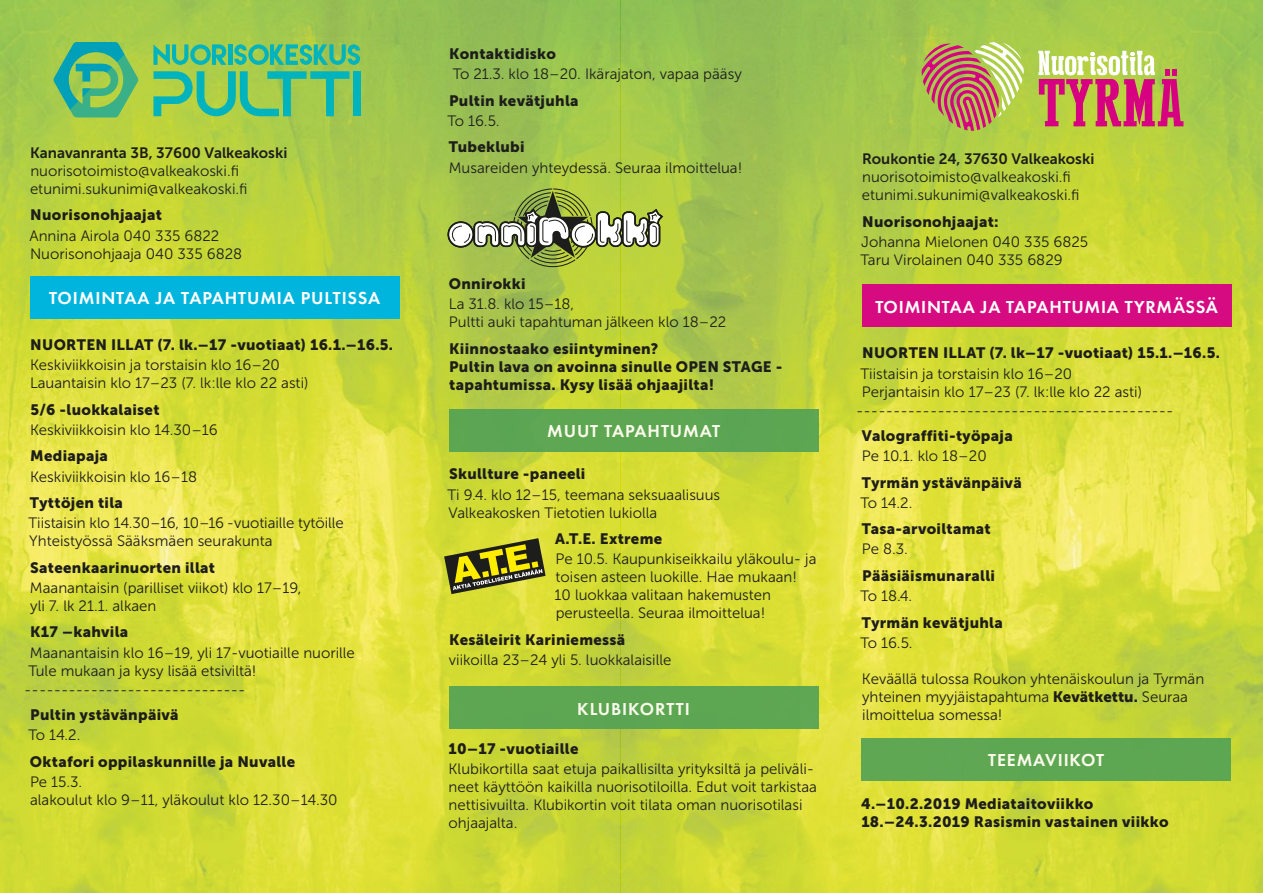
<style>
.page{position:relative;width:1263px;height:893px;background:#fff}
.page>*{position:absolute;margin:0;border:0;box-sizing:border-box;transform-origin:0 0}
.t1{font:600 18px "Futura PT";letter-spacing:.05em;color:#fff}
.t2{font:15px/18px "Museo Sans 300";color:#1d1d1b}
.t3{font:15px/18px "Museo Sans 900";letter-spacing:.02em;color:#1d1d1b}
.t4{font:15px "Museo Sans 700";color:#1d1d1b}
.s1{font-family:"Museo Sans 900"}
</style>
<div class="page">
<img style="left:0;top:0;width:1263px;height:893px">
<div style="left:30px;top:276px;width:370px;height:43px;background:#00b5dd"></div>
<div style="left:861px;top:738px;width:370px;height:43px;background:#5ea752"></div>
<div style="left:449px;top:409px;width:370px;height:42px;background:#5da652"></div>
<div style="left:862px;top:285px;width:370px;height:42px;background:#d70b81"></div>
<div style="left:449px;top:687px;width:370px;height:42px;background:#5da652"></div>
<svg style="left:444px;top:538px;width:101px;height:56px;background:#949227"></svg>
<svg style="left:448px;top:188px;width:215px;height:79px"></svg>
<svg style="left:153px;top:44px;width:73px;height:21px;background:#53bf84"></svg>
<hr style="left:228px;top:44px;width:4px;height:21px;background:#00b3bd">
<svg style="left:234px;top:44px;width:126px;height:21px;background:#4ebd87"></svg>
<svg style="left:153px;top:71px;width:197px;height:45px;background:#6dc372"></svg>
<div style="left:353px;top:71px;width:8px;height:45px;background:#00b3bd"></div>
<svg style="left:53px;top:42px;width:85px;height:75px;background:#62ba75"></svg>
<svg style="left:1038px;top:51px;width:145px;height:75px;background:#c98e72"></svg>
<svg style="left:922px;top:42px;width:102px;height:89px;background:#be9a69"></svg>
<p class="t4" style="left:30px;top:144px;width:259px">Kanavanranta 3B, 37600 Valkeakoski</p>
<p class="t2" style="left:30px;top:162px;width:219px">nuorisotoimisto@valkeakoski.fi etunimi.sukunimi@valkeakoski.fi</p>
<p class="t3" style="left:30px;top:206px;width:133px">Nuorisonohjaajat</p>
<p class="t2" style="left:29px;top:227px;width:214px">Annina Airola 040 335 6822<br>Nuorisonohjaaja 040 335 6828</p>
<p class="t1" style="left:49px;top:287px;width:332px">TOIMINTAA JA TAPAHTUMIA PULTISSA</p>
<p class="t3" style="left:30px;top:336px;width:364px">NUORTEN ILLAT (7. lk.–17 -vuotiaat) 16.1.–16.5.</p>
<p class="t2" style="left:30px;top:356px;width:280px">Keskiviikkoisin ja torstaisin klo 16–20<br>Lauantaisin klo 17–23 (7. lk:lle klo 22 asti)</p>
<p class="t3" style="left:30px;top:400px;width:131px">5/6 -luokkalaiset</p>
<p class="t2" style="left:30px;top:421px;width:189px">Keskiviikkoisin klo 14.30–16</p>
<p class="t3" style="left:30px;top:447px;width:79px">Mediapaja</p>
<p class="t2" style="left:30px;top:468px;width:169px">Keskiviikkoisin klo 16–18</p>
<p class="t3" style="left:30px;top:494px;width:95px">Tyttöjen tila</p>
<p class="t2" style="left:29px;top:514px;width:317px">Tiistaisin klo 14.30–16, 10–16 -vuotiaille tytöille<br>Yhteistyössä Sääksmäen seurakunta</p>
<p class="t3" style="left:30px;top:558px;width:186px">Sateenkaarinuorten illat</p>
<p class="t2" style="left:30px;top:579px;width:273px">Maanantaisin (parilliset viikot) klo 17–19, yli 7. lk 21.1. alkaen</p>
<p class="t3" style="left:30px;top:623px;width:100px">K17 –kahvila</p>
<p class="t2" style="left:29px;top:643px;width:328px">Maanantaisin klo 16–19, yli 17-vuotiaille nuorille<br>Tule mukaan ja kysy lisää etsiviltä!</p>
<p class="t2" style="left:24px;top:681px;width:223px">------------------------------</p>
<p class="t3" style="left:30px;top:706px;width:150px">Pultin ystävänpäivä</p>
<p class="t2" style="left:29px;top:726px;width:53px">To 14.2.</p>
<p class="t3" style="left:30px;top:752px;width:267px">Oktafori oppilaskunnille ja Nuvalle</p>
<p class="t2" style="left:30px;top:773px;width:309px">Pe 15.3.<br>alakoulut klo 9–11, yläkoulut klo 12.30–14.30</p>
<p class="t3" style="left:449px;top:45px;width:108px">Kontaktidisko</p>
<p class="t2" style="left:453px;top:65px;width:291px">To 21.3. klo 18–20. Ikärajaton, vapaa pääsy</p>
<p class="t3" style="left:449px;top:91px;width:131px">Pultin kevätjuhla</p>
<p class="t2" style="left:447px;top:112px;width:54px">To 16.5.</p>
<p class="t3" style="left:449px;top:138px;width:77px">Tubeklubi</p>
<p class="t2" style="left:449px;top:158px;width:295px">Musareiden yhteydessä. Seuraa ilmoittelua!</p>
<p class="t4" style="left:862px;top:151px;width:234px">Roukontie 24, 37630 Valkeakoski</p>
<p class="t2" style="left:862px;top:168px;width:219px">nuorisotoimisto@valkeakoski.fi etunimi.sukunimi@valkeakoski.fi</p>
<p class="t3" style="left:862px;top:213px;width:138px">Nuorisonohjaajat:</p>
<p class="t2" style="left:860px;top:233px;width:229px">Johanna Mielonen 040 335 6825<br>Taru Virolainen 040 335 6829</p>
<p class="t3" style="left:449px;top:275px;width:78px">Onnirokki</p>
<p class="t2" style="left:449px;top:295px;width:279px">La 31.8. klo 15–18,<br>Pultti auki tapahtuman jälkeen klo 18–22</p>
<p class="t3" style="left:449px;top:339px;width:335px">Kiinnostaako esiintyminen?<br>Pultin lava on avoinna sinulle OPEN STAGE - tapahtumissa. Kysy lisää ohjaajilta!</p>
<p class="t1" style="left:875px;top:296px;width:344px">TOIMINTAA JA TAPAHTUMIA TYRMÄSSÄ</p>
<p class="t3" style="left:862px;top:344px;width:359px">NUORTEN ILLAT (7. lk–17 -vuotiaat) 15.1.–16.5.</p>
<p class="t2" style="left:860px;top:364px;width:283px">Tiistaisin ja torstaisin klo 16–20<br>Perjantaisin klo 17–23 (7. lk:lle klo 22 asti)</p>
<p class="t2" style="left:856px;top:402px;width:319px">-------------------------------------------</p>
<p class="t3" style="left:862px;top:427px;width:152px">Valograffiti-työpaja</p>
<p class="t2" style="left:862px;top:447px;width:126px">Pe 10.1. klo 18–20</p>
<p class="t3" style="left:862px;top:473px;width:162px">Tyrmän ystävänpäivä</p>
<p class="t2" style="left:860px;top:494px;width:53px">To 14.2.</p>
<p class="t3" style="left:862px;top:520px;width:131px">Tasa-arvoiltamat</p>
<p class="t2" style="left:862px;top:540px;width:47px">Pe 8.3.</p>
<p class="t3" style="left:862px;top:567px;width:134px">Pääsiäismunaralli</p>
<p class="t2" style="left:860px;top:587px;width:53px">To 18.4.</p>
<p class="t3" style="left:862px;top:613px;width:143px">Tyrmän kevätjuhla</p>
<p class="t2" style="left:860px;top:634px;width:54px">To 16.5.</p>
<p class="t2" style="left:862px;top:670px;width:344px">Keväällä tulossa Roukon yhtenäiskoulun ja Tyrmän yhteinen myyjäistapahtuma <span class="s1">Kevätkettu.</span> Seuraa</p>
<p class="t1" style="left:547px;top:420px;width:174px">MUUT TAPAHTUMAT</p>
<p class="t3" style="left:449px;top:465px;width:138px">Skullture -paneeli</p>
<p class="t2" style="left:447px;top:486px;width:274px">Ti 9.4. klo 12–15, teemana seksuaalisuus<br>Valkeakosken Tietotien lukiolla</p>
<p class="t3" style="left:555px;top:530px;width:108px">A.T.E. Extreme</p>
<p class="t2" style="left:555px;top:550px;width:263px">Pe 10.5. Kaupunkiseikkailu yläkoulu- ja toisen asteen luokille. Hae mukaan!<br>10 luokkaa valitaan hakemusten perusteella. Seuraa ilmoittelua!</p>
<p class="t3" style="left:449px;top:630px;width:178px">Kesäleirit Kariniemessä</p>
<p class="t2" style="left:449px;top:651px;width:224px">viikoilla 23–24 yli 5. luokkalaisille</p>
<p class="t1" style="left:577px;top:697px;width:114px">KLUBIKORTTI</p>
<p class="t2" style="left:862px;top:706px;width:142px">ilmoittelua somessa!</p>
<p class="t3" style="left:449px;top:740px;width:131px">10–17 -vuotiaille</p>
<p class="t2" style="left:449px;top:760px;width:370px">Klubikortilla saat etuja paikallisilta yrityksiltä ja peliväli&shy;neet käyttöön kaikilla nuorisotiloilla. Edut voit tarkistaa nettisivuilta. Klubikortin voit tilata oman nuorisotilasi ohjaajalta.</p>
<p class="t1" style="left:988px;top:749px;width:117px">TEEMAVIIKOT</p>
<p class="t3" style="left:861px;top:794px;width:309px">4.–10.2.2019 Mediataitoviikko<br>18.–24.3.2019 Rasismin vastainen viikko</p>
</div>
